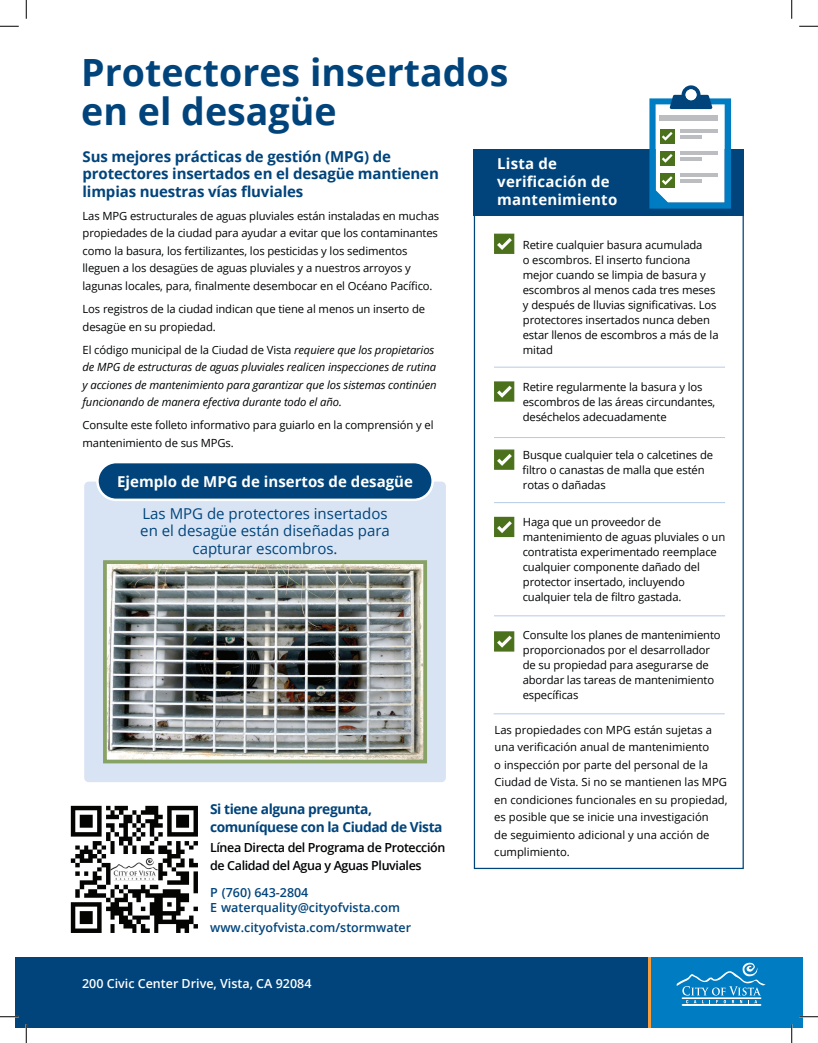
<style>
.page{position:relative;width:818px;height:1043px;background:#fff}
.page>*{position:absolute;margin:0;border:0;box-sizing:border-box;transform-origin:0 0}
.t1{font:700 37.5px/38.8px "Open Sans";color:#00447b}
.t2{font:700 15px/17.5px "Open Sans";letter-spacing:-.01em;color:#00447b}
.t3{font:15px/17.5px "Open Sans";color:#00447b;text-align:center}
.t4{font:700 15px/18px "Open Sans";letter-spacing:.015em;color:#fff}
.t5{font:700 13.75px/18px "Open Sans";letter-spacing:-.03em;color:#00447b}
.t6{font:600 12.5px/15px "Open Sans";color:#00447b}
.t7{font:600 12.5px/18px "Open Sans";letter-spacing:-.03em;color:#010203}
.t8{font:600 12.5px "Open Sans";color:#fff}
.t9{font:11.25px/15px "Open Sans";letter-spacing:-.01em;color:#010203}
.t10{font:italic 11.25px/17.5px "Open Sans";letter-spacing:-.01em;color:#010203}
.s1{font-style:normal}
</style>
<div class="page">
<div style="left:15px;top:957px;width:778px;height:71px;background:#00447b"></div>
<div style="left:649px;top:957px;width:153px;height:71px;background:#007cc2"></div>
<hr style="left:648px;top:957px;width:2px;height:71px;background:#f89d3d">
<div style="left:474px;top:149px;width:270px;height:67px;background:#00447b"></div>
<div style="left:474px;top:214px;width:269px;height:655px;border:1px solid #00447b"></div>
<hr style="left:494px;top:367px;width:231px;height:1px;background:#b6cbe8">
<hr style="left:494px;top:502px;width:231px;height:1px;background:#b6cbe8">
<hr style="left:494px;top:437px;width:231px;height:1px;background:#b6cbe8">
<hr style="left:494px;top:615px;width:231px;height:1px;background:#b6cbe8">
<hr style="left:493px;top:713px;width:231px;height:1px;background:#b6cbe8">
<div style="left:494px;top:234px;width:20px;height:20px;background:#4b711c;border:1px solid #4b711c"></div>
<svg style="left:497px;top:238px;width:15px;height:12px"></svg>
<div style="left:494px;top:381px;width:20px;height:20px;background:#4b711c;border:1px solid #4b711c"></div>
<svg style="left:497px;top:386px;width:15px;height:12px"></svg>
<div style="left:494px;top:517px;width:20px;height:20px;background:#4b711c"></div>
<svg style="left:497px;top:521px;width:15px;height:12px"></svg>
<div style="left:494px;top:449px;width:20px;height:21px;background:#4b711c;border:1px solid #4b711c"></div>
<svg style="left:497px;top:454px;width:15px;height:12px"></svg>
<div style="left:494px;top:631px;width:20px;height:20px;background:#4b711c;border:1px solid #4b711c"></div>
<svg style="left:497px;top:635px;width:15px;height:12px"></svg>
<svg style="left:649px;top:85px;width:82px;height:124px"></svg>
<div style="left:84px;top:481px;width:362px;height:301px;background:#d8e4f3;border-radius:4px"></div>
<div style="left:97px;top:462px;width:335px;height:38px;background:#00447b;border-radius:19px"></div>
<div style="left:96px;top:461px;width:338px;height:40px;border:2px solid #fff;border-radius:19px"></div>
<img style="left:108px;top:565px;width:314px;height:193px">
<div style="left:103px;top:560px;width:324px;height:203px;border:4px solid #88a165"></div>
<div style="left:682px;top:1004px;width:79px;height:1px;border:1px solid #fff"></div>
<svg style="left:676px;top:962px;width:89px;height:41px"></svg>
<img style="left:70px;top:805px;width:128px;height:128px">
<svg style="left:0;top:25px;width:19px;height:2px"></svg>
<svg style="left:799px;top:25px;width:19px;height:2px"></svg>
<svg style="left:0;top:1015px;width:19px;height:2px"></svg>
<svg style="left:799px;top:1015px;width:19px;height:2px"></svg>
<svg style="left:25px;top:0;width:2px;height:19px"></svg>
<svg style="left:25px;top:1024px;width:2px;height:18px"></svg>
<svg style="left:791px;top:0;width:1px;height:19px"></svg>
<svg style="left:790px;top:1024px;width:2px;height:18px"></svg>
<h1 class="t1" style="left:81px;top:52px;width:428px">Protectores insertados en el desagüe</h1>
<h2 class="t2" style="left:82px;top:147px;width:358px">Sus mejores prácticas de gestión (MPG) de protectores insertados en el desagüe mantienen limpias nuestras vías fluviales</h2>
<p class="t9" style="left:82px;top:207px;width:358px;line-height:17.5px">Las MPG estructurales de aguas pluviales están instaladas en muchas propiedades de la ciudad para ayudar a evitar que los contaminantes como la basura, los fertilizantes, los pesticidas y los sedimentos lleguen a los desagües de aguas pluviales y a nuestros arroyos y lagunas locales, para, finalmente desembocar en el Océano Pacífico.</p>
<p class="t9" style="left:82px;top:300px;width:344px;line-height:17.5px">Los registros de la ciudad indican que tiene al menos un inserto de desagüe en su propiedad.</p>
<p class="t10" style="left:82px;top:340px;width:355px"><span class="s1">El código municipal de la Ciudad de Vista</span> requiere que los propietarios de MPG de estructuras de aguas pluviales realicen inspecciones de rutina y acciones de mantenimiento para garantizar que los sistemas continúen funcionando de manera efectiva durante todo el año.</p>
<p class="t9" style="left:82px;top:416px;width:352px;line-height:17.5px">Consulte este folleto informativo para guiarlo en la comprensión y el mantenimiento de sus MPGs.</p>
<h2 class="t4" style="left:497px;top:154px;width:121px">Lista de verificación de mantenimiento</h2>
<p class="t9" style="left:522px;top:237px;width:197px">Retire cualquier basura acumulada<br>o escombros. El inserto funciona mejor cuando se limpia de basura y escombros al menos cada tres meses y después de lluvias significativas. Los protectores insertados nunca deben estar llenos de escombros a más de la mitad</p>
<p class="t9" style="left:522px;top:379px;width:194px">Retire regularmente la basura y los escombros de las áreas circundantes, deséchelos adecuadamente</p>
<p class="t9" style="left:522px;top:447px;width:192px">Busque cualquier tela o calcetines de filtro o canastas de malla que estén rotas o dañadas</p>
<p class="t9" style="left:522px;top:514px;width:204px">Haga que un proveedor de mantenimiento de aguas pluviales o un contratista experimentado reemplace cualquier componente dañado del protector insertado, incluyendo cualquier tela de filtro gastada.</p>
<p class="t9" style="left:522px;top:627px;width:199px">Consulte los planes de mantenimiento proporcionados por el desarrollador de su propiedad para asegurarse de abordar las tareas de mantenimiento específicas</p>
<p class="t9" style="left:494px;top:720px;width:235px;line-height:17.5px">Las propiedades con MPG están sujetas a una verificación anual de mantenimiento<br>o inspección por parte del personal de la Ciudad de Vista. Si no se mantienen las MPG en condiciones funcionales en su propiedad, es posible que se inicie una investigación<br>de seguimiento adicional y una acción de cumplimiento.</p>
<h2 class="t4" style="left:117px;top:472px;width:297px">Ejemplo de MPG de insertos de desagüe</h2>
<h2 class="t3" style="left:140px;top:504px;width:251px">Las MPG de protectores insertados en el desagüe están diseñadas para capturar escombros.</h2>
<p class="t5" style="left:210px;top:799px;width:234px">Si tiene alguna pregunta, comuníquese con la Ciudad de Vista</p>
<p class="t7" style="left:210px;top:838px;width:237px">Línea Directa del Programa de Protección de Calidad del Agua y Aguas Pluviales</p>
<p class="t6" style="left:210px;top:884px;width:191px">P (760) 643-2804<br>E waterquality@cityofvista.com</p>
<p class="t6" style="left:210px;top:919px;width:202px">www.cityofvista.com/stormwater</p>
<p class="t8" style="left:82px;top:974px;width:231px">200 Civic Center Drive, Vista, CA 92084</p>
</div>
